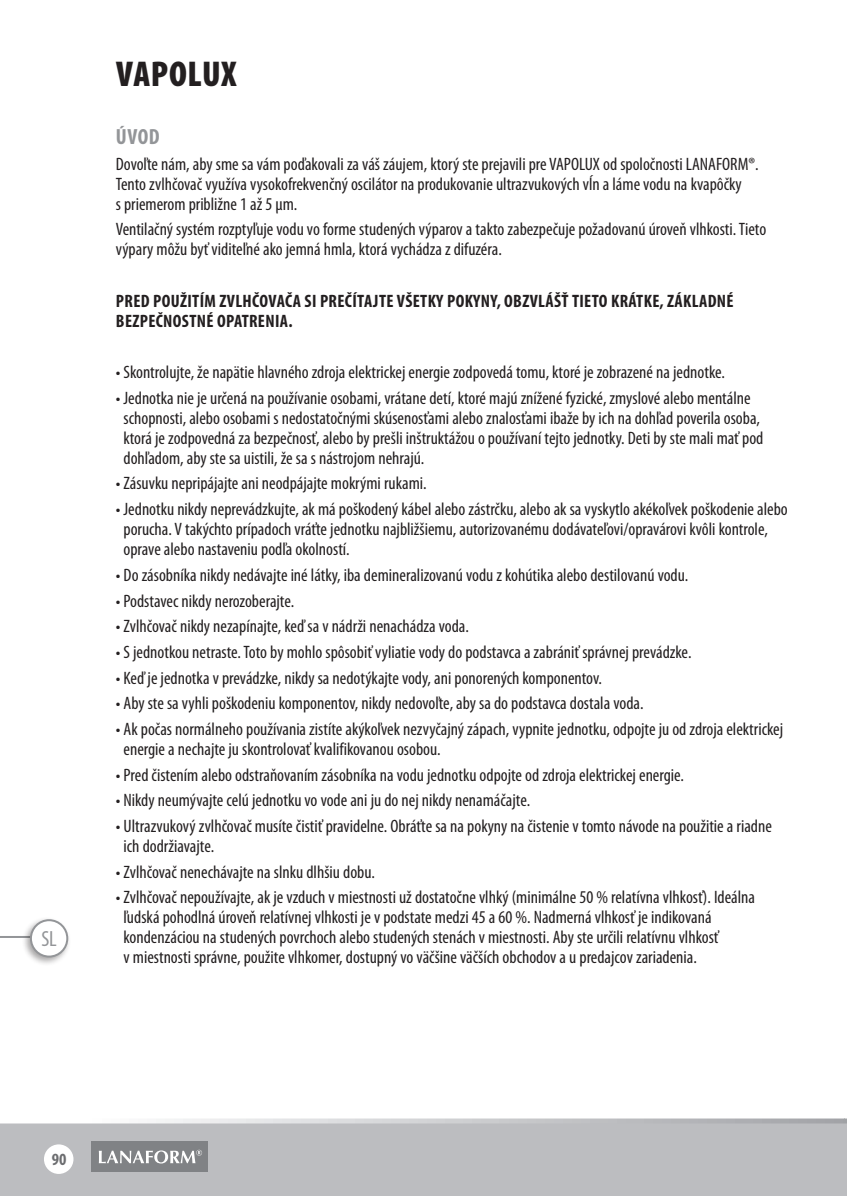
<style>
.page{position:relative;width:847px;height:1196px;background:#fff}
.page>*{position:absolute;margin:0;border:0;box-sizing:border-box;transform-origin:0 0}
.Titre_produit{font:900 condensed 36px "Myriad Pro";letter-spacing:.02em;color:#231f20}
.Titre_paragraphe{font:700 condensed 22px "Myriad Pro";color:#939598}
.t1{font:condensed 22px "Myriad Pro";color:#939598}
.Texte_body{font:condensed 18px/20px "Myriad Pro";color:#231f20}
.Texte_body-2{font:700 condensed 18px "Myriad Pro";letter-spacing:.02em;color:#231f20}
.t2{font:700 condensed 17.2px "Myriad Pro";color:#6c6d70}
</style>
<div class="page">
<div style="left:0;top:1121px;width:844px;height:74px;background:#bcbdc0"></div>
<svg style="left:0;top:1118px;width:844px;height:5px"></svg>
<hr style="left:0;top:935px;width:31px;height:2px;background:#939598">
<div style="left:21px;top:915px;width:49px;height:50px;background:#231f20;opacity:.4"></div>
<div style="left:31px;top:920px;width:36px;height:36px;background:#fff;border-radius:50%"></div>
<div style="left:30px;top:919px;width:38px;height:38px;border:2px solid #939598;border-radius:50%"></div>
<hr style="left:844px;top:1121px;width:3px;height:74px;background:#bcbdc0">
<svg style="left:844px;top:1118px;width:3px;height:5px"></svg>
<div style="left:44px;top:1144px;width:29px;height:29px;background:#fff;border-radius:50%"></div>
<div style="left:92px;top:1141px;width:116px;height:30px;background:#808285"></div>
<svg style="left:99px;top:1149px;width:103px;height:14px"></svg>
<p class="t1" style="left:41px;top:927px;width:17px">SL</p>
<p class="Titre_produit" style="left:116px;top:54px;width:122px">VAPOLUX</p>
<p class="Titre_paragraphe" style="left:116px;top:124px;width:45px">ÚVOD</p>
<p class="Texte_body" style="left:116px;top:154px;width:644px">Dovoľte nám, aby sme sa vám poďakovali za váš záujem, ktorý ste prejavili pre VAPOLUX od spoločnosti LANAFORM®.<br>Tento zvlhčovač využíva vysokofrekvenčný oscilátor na produkovanie ultrazvukových vĺn a láme vodu na kvapôčky<br>s priemerom približne 1 až 5 µm.</p>
<p class="Texte_body" style="left:116px;top:219px;width:652px">Ventilačný systém rozptyľuje vodu vo forme studených výparov a takto zabezpečuje požadovanú úroveň vlhkosti. Tieto výpary môžu byť viditeľné ako jemná hmla, ktorá vychádza z difuzéra.</p>
<p class="Texte_body-2" style="left:116px;top:291px;width:10px">PRED</p>
<p class="Texte_body-2" style="left:153px;top:291px;width:9px">POUŽIT</p>
<p class="Texte_body-2" style="left:200px;top:291px;width:62px">ÍM ZVLHČOVAČA</p>
<p class="Texte_body-2" style="left:304px;top:291px;width:25px">SI PREČ</p>
<p class="Texte_body-2" style="left:352px;top:291px;width:13px">ÍTAJTE</p>
<p class="Texte_body-2" style="left:397px;top:291px;width:9px">VŠET</p>
<p class="Texte_body-2" style="left:427px;top:291px;width:104px">KYPO KYNY, OBZVLÁŠ</p>
<p class="Texte_body-2" style="left:561px;top:291px;width:19px">Ť TIETO</p>
<p class="Texte_body-2" style="left:611px;top:291px;width:90px">KRÁTKE, ZÁKLADN</p>
<p class="Texte_body-2" style="left:726px;top:291px;width:9px">É</p>
<p class="Texte_body-2" style="left:116px;top:311px;width:18px">BEZPEČNOSTN</p>
<p class="Texte_body-2" style="left:206px;top:311px;width:20px">É OPATRENIA</p>
<p class="Texte_body-2" style="left:288px;top:311px;width:6px">.</p>
<p class="Texte_body" style="left:116px;top:362px;width:610px">• Skontrolujte, že napätie hlavného zdroja elektrickej energie zodpovedá tomu, ktoré je zobrazené na jednotke.</p>
<p class="Texte_body" style="left:123px;top:388px;width:641px;text-indent:-8px">• Jednotka nie je určená na používanie osobami, vrátane detí, ktoré majú znížené fyzické, zmyslové alebo mentálne schopnosti, alebo osobami s nedostatočnými skúsenosťami alebo znalosťami ibaže by ich na dohľad poverila osoba, ktorá je zodpovedná za bezpečnosť, alebo by prešli inštruktážou o používaní tejto jednotky. Deti by ste mali mať pod dohľadom, aby ste sa uistili, že sa s nástrojom nehrajú.</p>
<p class="Texte_body" style="left:116px;top:474px;width:312px">• Zásuvku nepripájajte ani neodpájajte mokrými rukami.</p>
<p class="Texte_body" style="left:123px;top:499px;width:665px;text-indent:-8px">• Jednotku nikdy neprevádzkujte, ak má poškodený kábel alebo zástrčku, alebo ak sa vyskytlo akékoľvek poškodenie alebo porucha. V takýchto prípadoch vráťte jednotku najbližšiemu, autorizovanému dodávateľovi/opravárovi kvôli kontrole, oprave alebo nastaveniu podľa okolností.</p>
<p class="Texte_body" style="left:116px;top:565px;width:574px">• Do zásobníka nikdy nedávajte iné látky, iba demineralizovanú vodu z kohútika alebo destilovanú vodu.</p>
<p class="Texte_body" style="left:116px;top:591px;width:180px">• Podstavec nikdy nerozoberajte.</p>
<p class="Texte_body" style="left:116px;top:616px;width:355px">• Zvlhčovač nikdy nezapínajte, keď sa v nádrži nenachádza voda.</p>
<p class="Texte_body" style="left:116px;top:642px;width:577px">• S jednotkou netraste. Toto by mohlo spôsobiť vyliatie vody do podstavca a zabrániť správnej prevádzke.</p>
<p class="Texte_body" style="left:116px;top:668px;width:487px">• Keď je jednotka v prevádzke, nikdy sa nedotýkajte vody, ani ponorených komponentov.</p>
<p class="Texte_body" style="left:116px;top:693px;width:529px">• Aby ste sa vyhli poškodeniu komponentov, nikdy nedovoľte, aby sa do podstavca dostala voda.</p>
<p class="Texte_body" style="left:123px;top:719px;width:661px;text-indent:-8px">• Ak počas normálneho používania zistíte akýkoľvek nezvyčajný zápach, vypnite jednotku, odpojte ju od zdroja elektrickej energie a nechajte ju skontrolovať kvalifikovanou osobou.</p>
<p class="Texte_body" style="left:116px;top:765px;width:569px">• Pred čistením alebo odstraňovaním zásobníka na vodu jednotku odpojte od zdroja elektrickej energie.</p>
<p class="Texte_body" style="left:116px;top:790px;width:416px">• Nikdy neumývajte celú jednotku vo vode ani ju do nej nikdy nenamáčajte.</p>
<p class="Texte_body" style="left:123px;top:816px;width:650px;text-indent:-8px">• Ultrazvukový zvlhčovač musíte čistiť pravidelne. Obráťte sa na pokyny na čistenie v tomto návode na použitie a riadne ich dodržiavajte.</p>
<p class="Texte_body" style="left:116px;top:862px;width:261px">• Zvlhčovač nenechávajte na slnku dlhšiu dobu.</p>
<p class="Texte_body" style="left:123px;top:887px;width:633px;text-indent:-8px">• Zvlhčovač nepoužívajte, ak je vzduch v miestnosti už dostatočne vlhký (minimálne 50 % relatívna vlhkosť). Ideálna ľudská pohodlná úroveň relatívnej vlhkosti je v podstate medzi 45 a 60 %. Nadmerná vlhkosť je indikovaná kondenzáciou na studených povrchoch alebo studených stenách v miestnosti. Aby ste určili relatívnu vlhkosť<br>v miestnosti správne, použite vlhkomer, dostupný vo väčšine väčších obchodov a u predajcov zariadenia.</p>
<p class="t2" style="left:52px;top:1149px;width:16px">90</p>
</div>
